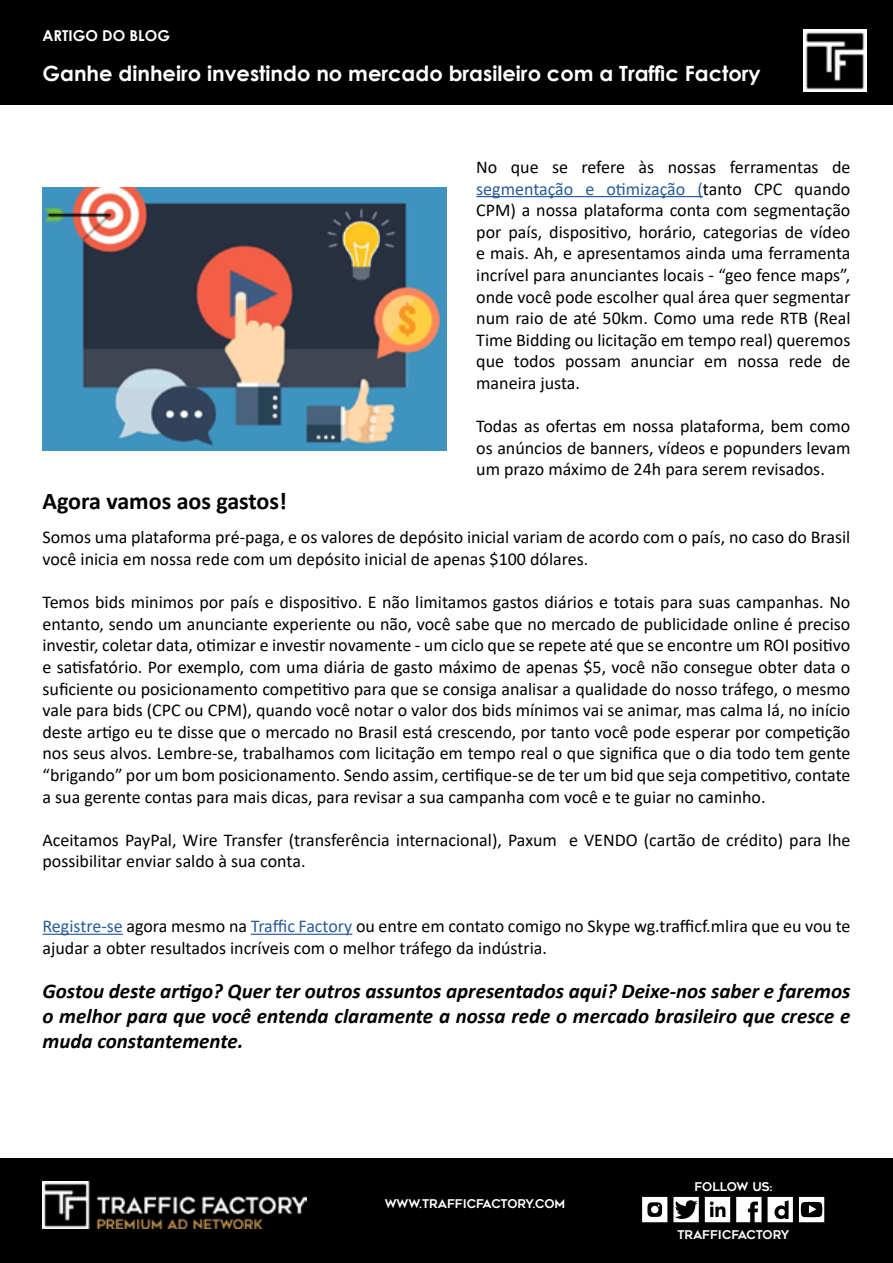
<style>
.page{position:relative;width:893px;height:1263px;background:#fff}
.page>*{position:absolute;margin:0;border:0;box-sizing:border-box;transform-origin:0 0}
.t1{font:700 24px "Calibri";color:#000}
.t2{font:italic 700 21px/25.2px "Calibri";color:#000;text-align:justify}
.t3{font:700 21px "Century Gothic";color:#fff}
.t4{font:18px/21.6px "Calibri";color:#000;text-align:justify}
.t5{font:700 15px "Century Gothic";color:#fff}
.t6{font:12px "Geometos";color:#fff}
.s1{color:#275b9b}
</style>
<div class="page">
<div style="left:0;top:1158px;width:893px;height:105px;background:#000"></div>
<img style="left:43px;top:1181px;width:263px;height:47px">
<svg style="left:673px;top:1197px;width:26px;height:25px"></svg>
<svg style="left:799px;top:1197px;width:25px;height:25px"></svg>
<svg style="left:705px;top:1197px;width:25px;height:25px"></svg>
<svg style="left:768px;top:1197px;width:25px;height:25px"></svg>
<svg style="left:642px;top:1197px;width:25px;height:25px"></svg>
<svg style="left:736px;top:1197px;width:25px;height:25px"></svg>
<div style="left:0;top:0;width:893px;height:105px;background:#000"></div>
<img style="left:804px;top:29px;width:62px;height:62px">
<img style="left:43px;top:187px;width:403px;height:264px">
<hr style="left:476px;top:196px;width:227px;height:1px;background:#275b9b">
<hr style="left:43px;top:934px;width:80px;height:1px;background:#275b9b">
<hr style="left:251px;top:934px;width:101px;height:1px;background:#275b9b">
<p class="t5" style="left:43px;top:24px;width:129px">ARTIGO DO BLOG</p>
<p class="t3" style="left:43px;top:57px;width:720px">Ganhe dinheiro investindo no mercado brasileiro com a Traffic Factory</p>
<p class="t4" style="left:476px;top:156px;width:376px">No que se refere às nossas ferramentas de <span class="s1">segmentação e otimização (</span>tanto CPC quando CPM) a nossa plataforma conta com segmentação por país, dispositivo, horário, categorias de vídeo e mais. Ah, e apresentamos ainda uma ferramenta incrível para anunciantes locais - “geo fence maps”, onde você pode escolher qual área quer segmentar num raio de até 50km. Como uma rede RTB (Real Time Bidding ou licitação em tempo real) queremos que todos possam anunciar em nossa rede de maneira justa.</p>
<p class="t4" style="left:476px;top:415px;width:376px">Todas as ofertas em nossa plataforma, bem como os anúncios de banners, vídeos e popunders levam um prazo máximo de 24h para serem revisados.</p>
<h1 class="t1" style="left:43px;top:484px;width:246px">Agora vamos aos gastos!</h1>
<p class="t4" style="left:43px;top:526px;width:809px">Somos uma plataforma pré-paga, e os valores de depósito inicial variam de acordo com o país, no caso do Brasil você inicia em nossa rede com um depósito inicial de apenas $100 dólares.</p>
<p class="t4" style="left:43px;top:591px;width:809px">Temos bids minimos por país e dispositivo. E não limitamos gastos diários e totais para suas campanhas. No entanto, sendo um anunciante experiente ou não, você sabe que no mercado de publicidade online é preciso investir, coletar data, otimizar e investir novamente - um ciclo que se repete até que se encontre um ROI positivo e satisfatório. Por exemplo, com uma diária de gasto máximo de apenas $5, você não consegue obter data o suficiente ou posicionamento competitivo para que se consiga analisar a qualidade do nosso tráfego, o mesmo vale para bids (CPC ou CPM), quando você notar o valor dos bids mínimos vai se animar, mas calma lá, no início deste artigo eu te disse que o mercado no Brasil está crescendo, por tanto você pode esperar por competição nos seus alvos. Lembre-se, trabalhamos com licitação em tempo real o que significa que o dia todo tem gente “brigando” por um bom posicionamento. Sendo assim, certifique-se de ter um bid que seja competitivo, contate a sua gerente contas para mais dicas, para revisar a sua campanha com você e te guiar no caminho.</p>
<p class="t4" style="left:43px;top:828px;width:809px">Aceitamos PayPal, Wire Transfer (transferência internacional), Paxum e VENDO (cartão de crédito) para lhe possibilitar enviar saldo à sua conta.</p>
<p class="t4" style="left:43px;top:915px;width:809px"><span class="s1">Registre-se</span> agora mesmo na <span class="s1">Traffic Factory</span> ou entre em contato comigo no Skype wg.trafficf.mlira que eu vou te ajudar a obter resultados incríveis com o melhor tráfego da indústria.</p>
<p class="t2" style="left:43px;top:978px;width:809px">Gostou deste artigo? Quer ter outros assuntos apresentados aqui? Deixe-nos saber e faremos o melhor para que você entenda claramente a nossa rede o mercado brasileiro que cresce e muda constantemente.</p>
<p class="t6" style="left:385px;top:1197px;width:182px">WWW.TRAFFICFACTORY.COM</p>
<p class="t6" style="left:694px;top:1180px;width:79px">FOLLOW US:</p>
<p class="t6" style="left:677px;top:1228px;width:114px">TRAFFICFACTORY</p>
</div>
